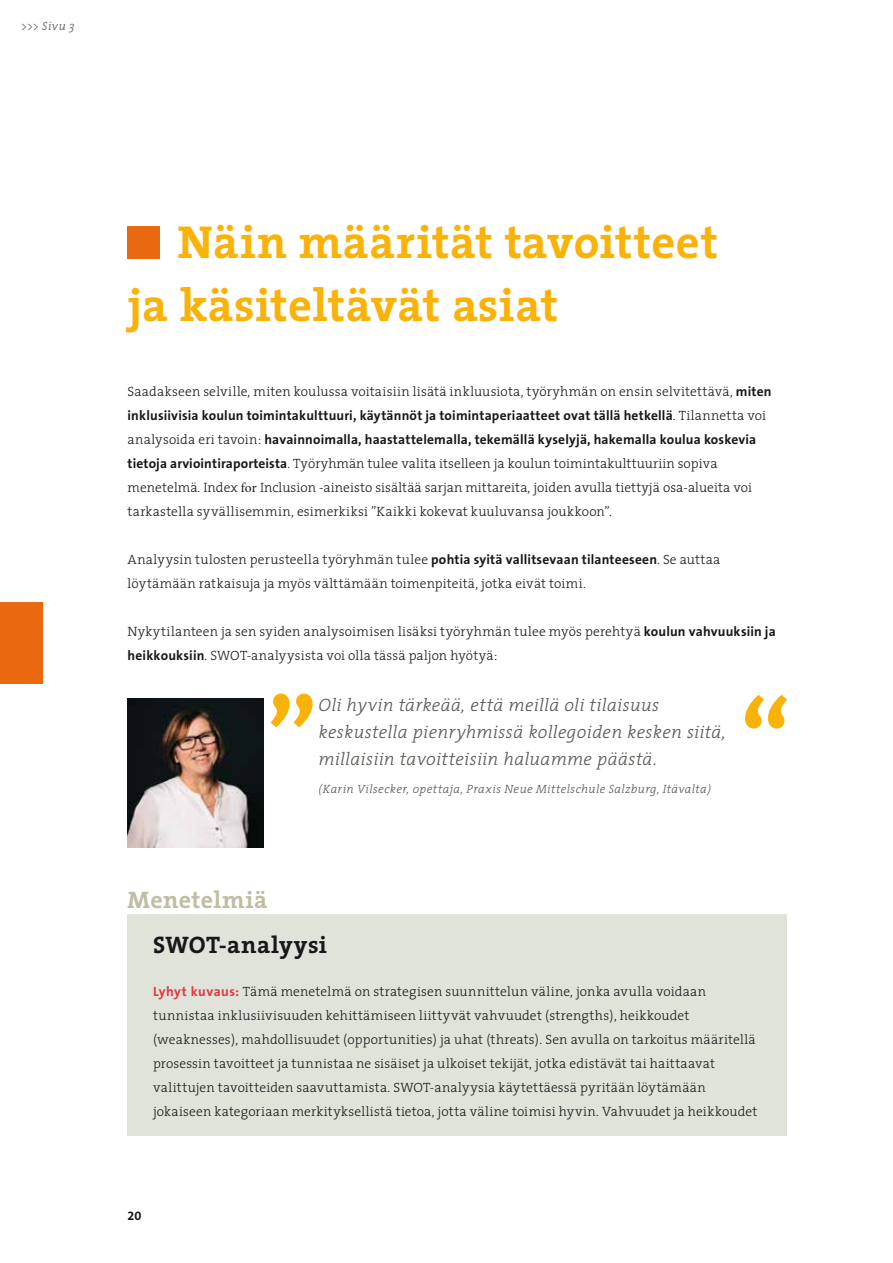
<style>
.page{position:relative;width:893px;height:1263px;background:#fff}
.page>*{position:absolute;margin:0;border:0;box-sizing:border-box;transform-origin:0 0}
.t1{font:700 105px "The Serif";color:#f9b208}
.t2{font:700 46.5px/63px "The Serif";letter-spacing:.005em;color:#f9b208}
.t3{font:700 24px "The Serif";letter-spacing:.025em;color:#1a171c}
.t4{font:700 24px "The Serif";letter-spacing:.015em;color:#c0bda3}
.t5{font:italic 300 18px/27px "The Serif";letter-spacing:.015em;color:#585652}
.t6{font:300 13.5px/24px "The Serif";letter-spacing:.01em;color:#1a171c}
.t7{font:700 13.5px/23.9px "The Sans B7";letter-spacing:.01em;color:#1a171c}
.t8{font:700 12.75px "The Sans B7";color:#1a171c}
.t9{font:italic 300 12px "The Serif";letter-spacing:.035em;color:#585652}
.s1{font-family:"The Sans B7";font-weight:700}
.s2{font-family:"The Serif";font-weight:300}
.s3{font-family:"Minion Pro";font-weight:400}
.s4{font-family:"The Sans B7";font-weight:700;color:#e5373c}
</style>
<div class="page">
<div style="left:0;top:602px;width:43px;height:81px;background:#e96910"></div>
<div style="left:128px;top:226px;width:32px;height:33px;background:#e96910"></div>
<img style="left:128px;top:698px;width:136px;height:149px">
<div style="left:128px;top:914px;width:659px;height:221px;background:#e0e3da"></div>
<p class="t9" style="left:21px;top:16px;width:55px">&gt;&gt;&gt; Sivu 3</p>
<h2 class="t2" style="left:128px;top:209px;width:592px;text-indent:50px">Näin määrität tavoitteet ja käsiteltävät asiat</h2>
<p class="t6" style="left:128px;top:379px;width:645px">Saadakseen selville, miten koulussa voitaisiin lisätä inkluusiota, työryhmän on ensin selvitettävä, <span class="s1">miten</span></p>
<p class="t7" style="left:128px;top:404px;width:640px">inklusiivisia koulun toimintakulttuuri, käytännöt ja toimintaperiaatteet ovat tällä hetkellä<span class="s2">. Tilannetta voi analysoida eri tavoin:</span> havainnoimalla, haastattelemalla, tekemällä kyselyjä, hakemalla koulua koskevia</p>
<p class="t6" style="left:128px;top:451px;width:626px"><span class="s1">tietoja arviointiraporteista</span>. Työryhmän tulee valita itselleen ja koulun toimintakulttuuriin sopiva menetelmä. Index <span class="s3">for</span> Inclusion -aineisto sisältää sarjan mittareita, joiden avulla tiettyjä osa-alueita voi tarkastella syvällisemmin, esimerkiksi ”Kaikki kokevat kuuluvansa joukkoon”.</p>
<p class="t6" style="left:128px;top:547px;width:594px">Analyysin tulosten perusteella työryhmän tulee <span class="s1">pohtia syitä vallitsevaan tilanteeseen</span>. Se auttaa löytämään ratkaisuja ja myös välttämään toimenpiteitä, jotka eivät toimi.</p>
<p class="t6" style="left:128px;top:618px;width:650px">Nykytilanteen ja sen syiden analysoimisen lisäksi työryhmän tulee myös perehtyä <span class="s1">koulun vahvuuksiin ja heikkouksiin</span>. SWOT-analyysista voi olla tässä paljon hyötyä:</p>
<h1 class="t1" style="left:267px;top:649px;width:52px">”</h1>
<h1 class="t1" style="left:740px;top:651px;width:52px">“</h1>
<h3 class="t5" style="left:319px;top:691px;width:409px">Oli hyvin tärkeää, että meillä oli tilaisuus keskustella pienryhmissä kollegoiden kesken siitä, millaisiin tavoitteisiin haluamme päästä.</h3>
<h3 class="t4" style="left:128px;top:879px;width:141px">Menetelmiä</h3>
<p class="t9" style="left:318px;top:778px;width:394px">(Karin Vilsecker, opettaja, Praxis Neue Mittelschule Salzburg, Itävalta)</p>
<h3 class="t3" style="left:153px;top:924px;width:175px">SWOT-analyysi</h3>
<p class="t6" style="left:153px;top:979px;width:606px"><span class="s4">Lyhyt kuvaus:</span> Tämä menetelmä on strategisen suunnittelun väline, jonka avulla voidaan tunnistaa inklusiivisuuden kehittämiseen liittyvät vahvuudet (strengths), heikkoudet (weaknesses), mahdollisuudet (opportunities) ja uhat (threats). Sen avulla on tarkoitus määritellä prosessin tavoitteet ja tunnistaa ne sisäiset ja ulkoiset tekijät, jotka edistävät tai haittaavat valittujen tavoitteiden saavuttamista. SWOT-analyysia käytettäessä pyritään löytämään jokaiseen kategoriaan merkityksellistä tietoa, jotta väline toimisi hyvin. Vahvuudet ja heikkoudet</p>
<p class="t8" style="left:128px;top:1209px;width:16px">20</p>
</div>
